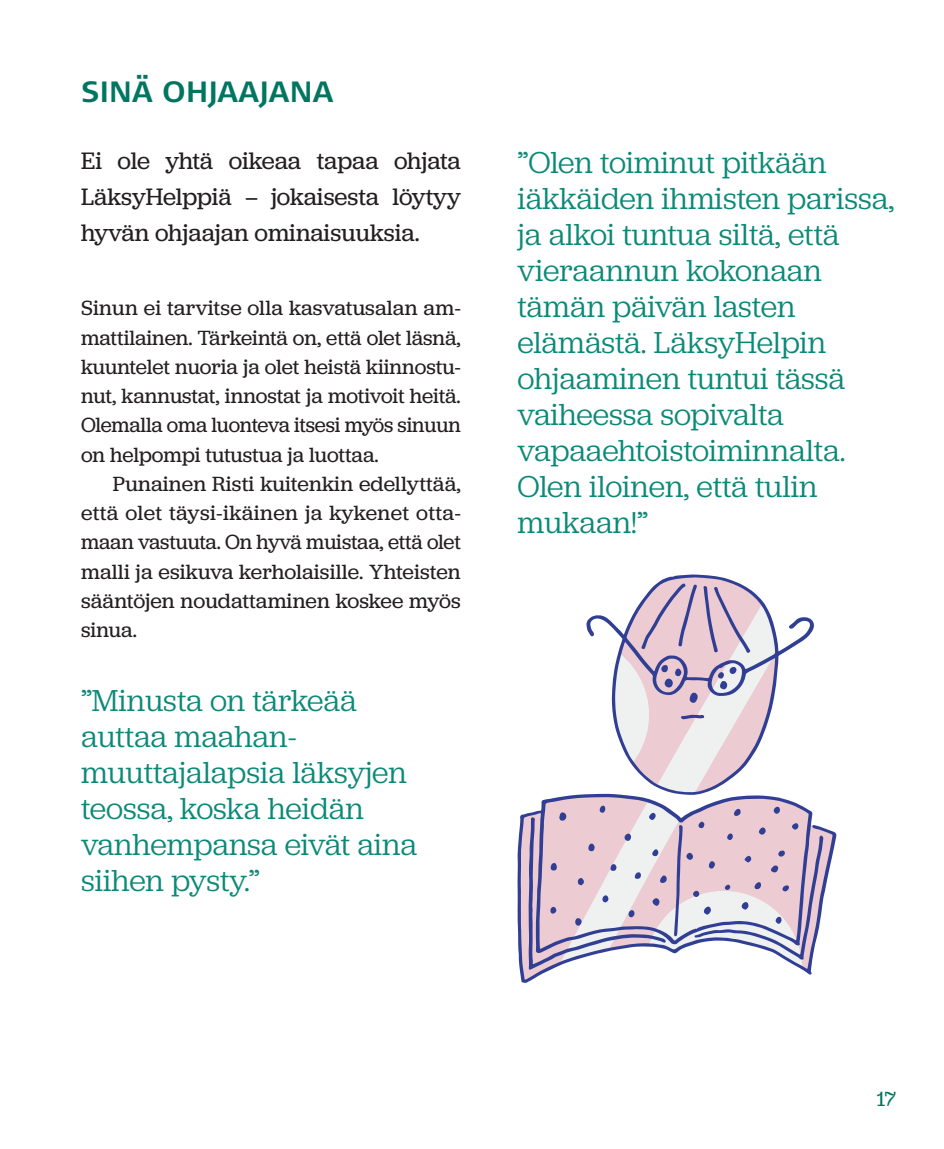
<style>
.page{position:relative;width:944px;height:1149px;background:#fff}
.page>*{position:absolute;margin:0;border:0;box-sizing:border-box;transform-origin:0 0}
.Nosto{font:31.5px/36px "Jubilat";letter-spacing:-.005em;color:#0b8977}
.Vihreä_nosto{font:31.5px/36px "Jubilat";color:#0b8977}
.Vihreä_otsikko{font:700 29.25px "Signa OT";letter-spacing:.01em;color:#007660}
.Ingressi{font:24.75px/36px "Jubilat";color:#231f20;text-align:justify}
.Leipis__1__kpl{font:21.38px/29.2px "Jubilat";letter-spacing:-.01em;color:#231f20;text-align:justify}
.Leipis{font:21.38px/29.2px "Jubilat";color:#231f20;text-align:justify}
.t1{font:21.38px "Jubilat";color:#007660}
</style>
<div class="page">
<svg style="left:517px;top:794px;width:320px;height:188px"></svg>
<svg style="left:586px;top:574px;width:228px;height:220px"></svg>
<svg style="left:528px;top:800px;width:295px;height:169px"></svg>
<svg style="left:613px;top:575px;width:165px;height:218px"></svg>
<p class="Vihreä_otsikko" style="left:81px;top:75px;width:254px">SINÄ OHJAAJANA</p>
<p class="Ingressi" style="left:81px;top:142px;width:381px">Ei ole yhtä oikeaa tapaa ohjata LäksyHelppiä – jokaisesta löytyy hyvän ohjaajan ominaisuuksia.</p>
<p class="Leipis__1__kpl" style="left:81px;top:293px;width:381px">Sinun ei tarvitse olla kasvatusalan am&shy;mattilainen. Tärkeintä on, että olet läsnä, kuuntelet nuoria ja olet heistä kiinnostu&shy;nut, kannustat, innostat ja motivoit heitä.<br>Olemalla oma luonteva itsesi myös sinuun on helpompi tutustua ja luottaa.</p>
<p class="Leipis" style="left:81px;top:468px;width:381px;text-indent:32px">Punainen Risti kuitenkin edellyttää, että olet täysi-ikäinen ja kykenet otta&shy;maan vastuuta. On hyvä muistaa, että olet malli ja esikuva kerholaisille. Yhteisten sääntöjen noudattaminen koskee myös sinua.</p>
<p class="Vihreä_nosto" style="left:81px;top:681px;width:338px">”Minusta on tärkeää auttaa maahan&shy;muuttajalapsia läksyjen teossa, koska heidän vanhempansa eivät aina siihen pysty.”</p>
<p class="Nosto" style="left:518px;top:143px;width:378px">”Olen toiminut pitkään iäkkäiden ihmisten parissa, ja alkoi tuntua siltä, että vieraannun kokonaan tämän päivän lasten elämästä. LäksyHelpin ohjaaminen tuntui tässä vaiheessa sopivalta vapaaehtoistoiminnalta.<br>Olen iloinen, että tulin mukaan!”</p>
<p class="t1" style="left:876px;top:1085px;width:21px">17</p>
</div>
